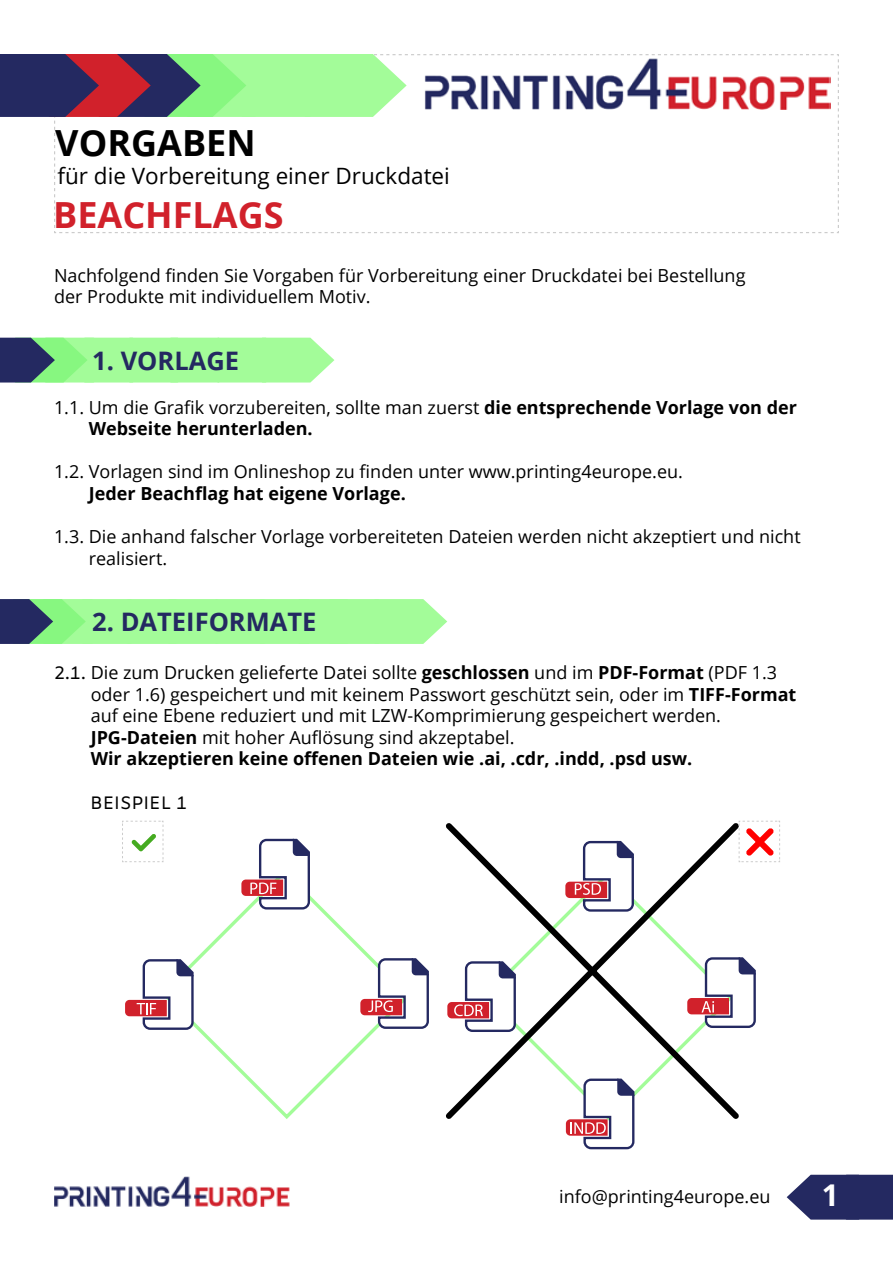
<style>
.page{position:relative;width:893px;height:1263px;background:#fff}
.page>*{position:absolute;margin:0;border:0;box-sizing:border-box;transform-origin:0 0}
.t1{font:700 36px "Open Sans";color:#d1212b}
.t2{font:700 36px "Open Sans";color:#000}
.t3{font:700 30px "Open Sans";color:#fff}
.t4{font:700 25.5px "Open Sans";color:#242961}
.t5{font:22.5px "Open Sans";color:#000}
.t6{font:18px/21.6px "Open Sans";color:#000}
.t7{font:700 18px/21.6px "Open Sans";color:#000}
.t8{font:18px "Amiko";color:#000}
.s1{font-weight:400}
.s2{font-family:"Amiko"}
.s3{font-weight:700}
</style>
<div class="page">
<svg style="left:566px;top:1124px;width:69px;height:26px"></svg>
<svg style="left:744px;top:958px;width:12px;height:70px"></svg>
<svg style="left:787px;top:1175px;width:106px;height:44px;background:#3b4072"></svg>
<svg style="left:0;top:599px;width:447px;height:45px;background:#97e894"></svg>
<svg style="left:0;top:338px;width:334px;height:44px;background:#92e092"></svg>
<svg style="left:446px;top:823px;width:298px;height:301px"></svg>
<img style="left:54px;top:1176px;width:235px;height:31px">
<svg style="left:196px;top:897px;width:180px;height:222px"></svg>
<svg style="left:241px;top:838px;width:71px;height:73px"></svg>
<svg style="left:125px;top:958px;width:71px;height:72px"></svg>
<svg style="left:360px;top:957px;width:69px;height:73px"></svg>
<svg style="left:738px;top:820px;width:42px;height:43px"></svg>
<svg style="left:122px;top:820px;width:42px;height:43px"></svg>
<svg style="left:0;top:54px;width:839px;height:179px"></svg>
<h1 class="t2" style="left:55px;top:117px;width:202px">VORGABEN</h1>
<p class="t5" style="left:57px;top:161px;width:394px">für die Vorbereitung einer Druckdatei</p>
<h1 class="t1" style="left:53px;top:190px;width:232px">BEACHFLAGS</h1>
<p class="t6" style="left:54px;top:264px;width:693px">Nachfolgend finden Sie Vorgaben für Vorbereitung einer Druckdatei bei Bestellung der Produkte mit individuellem Motiv.</p>
<h3 class="t4" style="left:92px;top:343px;width:148px">1. VORLAGE</h3>
<p class="t7" style="left:89px;top:396px;width:710px;text-indent:-35px"><span class="s1">1.1. Um die Grafik vorzubereiten, sollte man zuerst</span> die entsprechende Vorlage von der<br>Webseite herunterladen.</p>
<p class="t6" style="left:54px;top:460px;width:630px">1.2. Vorlagen sind im Onlineshop zu finden unter www.printing4europe.eu.</p>
<p class="t7" style="left:89px;top:482px;width:318px">Jeder Beachflag hat eigene Vorlage.</p>
<p class="t6" style="left:89px;top:525px;width:713px;text-indent:-35px">1.3. Die anhand falscher Vorlage vorbereiteten Dateien werden nicht akzeptiert und nicht realisiert.</p>
<h3 class="t4" style="left:92px;top:603px;width:120px">2. Dateifor</h3>
<h3 class="t4" style="left:246px;top:603px;width:68px">mate</h3>
<p class="t6" style="left:91px;top:661px;width:707px;text-indent:-37px"><span class="s2">2.1.</span> Die zum Drucken gelieferte Datei sollte <span class="s3">geschlossen</span> und im <span class="s3">PDF-Format</span> (PDF 1.3 oder 1.6) gespeichert und mit keinem Passwort geschützt sein, oder im <span class="s3">TI FF-Format </span>auf eine Ebene reduziert und mit LZW-Komprimierung gespeichert werden.<br><span class="s3">JPG-Dateien</span> mit hoher Auflösung sind akzeptabel.<br><span class="s3">Wir akzeptieren keine offenen Dateien wie .ai, .cdr, .indd, .psd usw.</span></p>
<p class="t8" style="left:90px;top:792px;width:99px">BEISPIEL 1</p>
<p class="t6" style="left:559px;top:1185px;width:213px">info@printing4europe.eu</p>
<h2 class="t3" style="left:822px;top:1174px;width:19px">1</h2>
</div>
